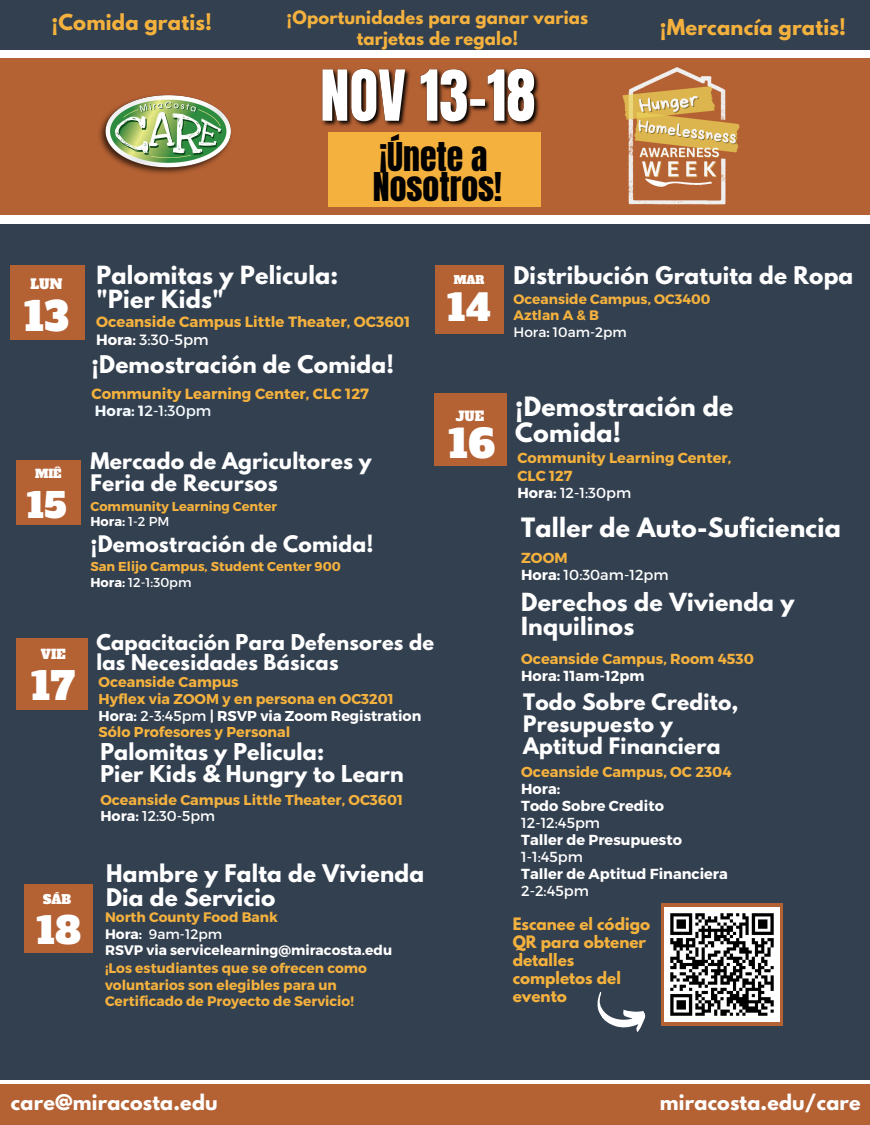
<style>
.page{position:relative;width:870px;height:1125px;background:#fff}
.page>*{position:absolute;margin:0;border:0;box-sizing:border-box;transform-origin:0 0}
.t1{font:39.08px "Alfa Slab One";color:#fff}
.t2{font:38.17px "Alfa Slab One";color:#fff}
.t3{font:37.58px "Alfa Slab One";color:#fff}
.t4{font:36.22px "Alfa Slab One";color:#fff}
.t5{font:36.08px "Alfa Slab One";color:#fff}
.t6{font:33.97px "Alfa Slab One";color:#fff}
.t7{font:33.75px "Anton";color:#000}
.t8{font:700 23.62px/25.9px "League Spartan";letter-spacing:.01em;color:#fff}
.t9{font:700 22.2px "League Spartan";letter-spacing:.01em;color:#fff}
.t10{font:700 22.12px/24.2px "League Spartan";letter-spacing:.01em;color:#fff}
.t11{font:700 21.6px "League Spartan";letter-spacing:.01em;color:#fff}
.t12{font:700 21.52px "League Spartan";letter-spacing:.01em;color:#fff}
.t13{font:700 20.55px "League Spartan";letter-spacing:.01em;color:#fff}
.t14{font:700 20.25px/22.1px "League Spartan";letter-spacing:.01em;color:#fff}
.t15{font:700 20.1px/21.9px "League Spartan";letter-spacing:.01em;color:#fff}
.t16{font:700 19.5px "League Spartan";letter-spacing:.01em;color:#f4b13d}
.t17{font:700 19.35px/20.7px "League Spartan";letter-spacing:.01em;color:#fff}
.t18{font:700 19.05px "League Spartan";letter-spacing:.01em;color:#fff}
.t19{font:700 16.35px/21.4px "League Spartan";letter-spacing:.01em;color:#f4b13d;text-align:center}
.t20{font:700 15.15px/18px "League Spartan";color:#f4b13d}
.t21{font:700 14.85px "Montserrat";color:#f4b13d}
.t22{font:14.85px "Montserrat";color:#f4fbff}
.t23{font:14.85px "Montserrat";color:#fff}
.t24{font:700 14.55px "Montserrat";color:#f4b13d}
.t25{font:700 14.55px "Montserrat";color:#fff}
.t26{font:14.55px "Montserrat";color:#fff}
.t27{font:700 14.33px "Montserrat";color:#f4b13d}
.t28{font:700 14.33px "Montserrat";color:#fff}
.t29{font:700 14.33px "Montserrat";color:#f6b33e}
.t30{font:14.33px "Montserrat";color:#fff}
.t31{font:700 13.8px/16.5px "Montserrat";color:#f4b13d}
.t32{font:700 13.8px "Montserrat";color:#fff}
.t33{font:13.8px "Montserrat";color:#fff}
.t34{font:700 13.73px/16.2px "Montserrat";color:#f4b13d}
.t35{font:13.73px "Montserrat";color:#fff}
.t36{font:13.42px "Alfa Slab One";color:#fff}
.t37{font:13.12px "Alfa Slab One";color:#fff}
.t38{font:700 12.9px "Montserrat";color:#f4b13d}
.t39{font:12.9px "Montserrat";color:#fff}
.t40{font:700 12.9px "Montserrat";color:#fff}
.t41{font:12.9px "Alfa Slab One";color:#fff}
.t42{font:12.45px "Alfa Slab One";color:#fff}
.t43{font:11.62px "Alfa Slab One";color:#fff}
.t44{font:11.18px "Alfa Slab One";color:#fff}
.s1{font-weight:700}
.s2{font-weight:400}
</style>
<div class="page">
<div style="left:0;top:0;width:869px;height:1125px;background:#334050"></div>
<div style="left:11px;top:265px;width:74px;height:74px;background:#b46133"></div>
<div style="left:434px;top:265px;width:69px;height:69px;background:#b46133"></div>
<div style="left:16px;top:460px;width:64px;height:65px;background:#b46133"></div>
<div style="left:433px;top:394px;width:73px;height:72px;background:#b46133"></div>
<div style="left:16px;top:638px;width:71px;height:72px;background:#b46133"></div>
<div style="left:24px;top:884px;width:69px;height:69px;background:#b46133"></div>
<svg style="left:661px;top:903px;width:121px;height:122px;background:#be764f"></svg>
<svg style="left:597px;top:992px;width:49px;height:40px"></svg>
<img style="left:664px;top:907px;width:115px;height:114px">
<svg style="left:0;top:1080px;width:869px;height:5px;background:#f0dfd6"></svg>
<div style="left:0;top:1085px;width:869px;height:40px;background:#b46133"></div>
<div style="left:0;top:51px;width:869px;height:173px;background:#fff"></div>
<div style="left:0;top:59px;width:869px;height:156px;background:#b46133"></div>
<img style="left:622px;top:67px;width:118px;height:138px">
<div style="left:328px;top:132px;width:213px;height:74px;background:#f4b13d"></div>
<img style="left:99px;top:95px;width:132px;height:79px">
<img style="left:320px;top:58px;width:229px;height:69px">
<p class="t16" style="left:51px;top:12px;width:162px">¡Comida gratis!</p>
<p class="t19" style="left:286px;top:8px;width:303px">¡Oportunidades para ganar varias tarjetas de regalo!</p>
<p class="t16" style="left:659px;top:18px;width:188px">¡Mercancía gratis!</p>
<p class="t7" style="left:379px;top:132px;width:109px">¡Únete a</p>
<p class="t7" style="left:373px;top:163px;width:130px">Nosotros!</p>
<p class="t36" style="left:30px;top:276px;width:33px">LUN</p>
<p class="t1" style="left:24px;top:291px;width:46px">13</p>
<p class="t43" style="left:35px;top:466px;width:28px">MIÊ</p>
<p class="t6" style="left:27px;top:483px;width:41px">15</p>
<p class="t9" style="left:96px;top:264px;width:243px">Palomitas y Pelicula:</p>
<p class="t9" style="left:96px;top:288px;width:129px">"Pier Kids"</p>
<p class="t21" style="left:96px;top:312px;width:315px">Oceanside Campus Little Theater, OC3601</p>
<p class="t23" style="left:96px;top:330px;width:114px"><span class="s1">Hora:</span> 3:30-5pm</p>
<p class="t21" style="left:91px;top:384px;width:279px">Community Learning Center, CLC 127</p>
<p class="t22" style="left:95px;top:401px;width:118px"><span class="s1">Hora: 1</span>2-1:30pm</p>
<p class="t11" style="left:91px;top:353px;width:304px">¡Demostración de Comida!</p>
<p class="t14" style="left:90px;top:452px;width:283px">Mercado de Agricultores y<br>Feria de Recursos</p>
<p class="t38" style="left:90px;top:498px;width:188px">Community Learning Center</p>
<p class="t40" style="left:90px;top:513px;width:80px">Hora: <span class="s2">1-2 PM</span></p>
<p class="t38" style="left:90px;top:558px;width:252px">San Elijo Campus, Student Center 900</p>
<p class="t39" style="left:90px;top:574px;width:102px"><span class="s1">Hora:</span> 12-1:30pm</p>
<p class="t14" style="left:90px;top:535px;width:284px">¡Demostración de Comida!</p>
<p class="t44" style="left:453px;top:272px;width:32px">MAR</p>
<p class="t5" style="left:447px;top:284px;width:45px">14</p>
<p class="t37" style="left:455px;top:407px;width:30px">JUE</p>
<p class="t2" style="left:448px;top:419px;width:48px">16</p>
<p class="t41" style="left:41px;top:645px;width:26px">VIE</p>
<p class="t3" style="left:31px;top:661px;width:45px">17</p>
<p class="t42" style="left:43px;top:891px;width:30px">SÁB</p>
<p class="t4" style="left:36px;top:906px;width:46px">18</p>
<p class="t17" style="left:96px;top:634px;width:339px">Capacitación Para Defensores de las Necesidades Básicas</p>
<p class="t27" style="left:98px;top:673px;width:141px">Oceanside Campus</p>
<p class="t27" style="left:98px;top:690px;width:296px">Hyflex via ZOOM y en persona en OC3201</p>
<p class="t28" style="left:98px;top:706px;width:324px">Hora: <span class="s2">2-3:45pm</span> | RSVP via Zoom Registration</p>
<p class="t29" style="left:98px;top:723px;width:193px">Sólo Profesores y Personal</p>
<p class="t13" style="left:100px;top:741px;width:225px">Palomitas y Pelicula:</p>
<p class="t13" style="left:100px;top:763px;width:305px">Pier Kids &amp; Hungry to Learn</p>
<p class="t27" style="left:100px;top:790px;width:304px">Oceanside Campus Little Theater, OC3601</p>
<p class="t30" style="left:100px;top:807px;width:116px"><span class="s1">Hora:</span> 12:30-5pm</p>
<p class="t12" style="left:106px;top:863px;width:319px">Hambre y Falta de Vivienda</p>
<p class="t12" style="left:106px;top:886px;width:171px">Dia de Servicio</p>
<p class="t31" style="left:105px;top:909px;width:174px">North County Food Bank</p>
<p class="t33" style="left:105px;top:925px;width:119px"><span class="s1">Hora:</span> 9am-12pm</p>
<p class="t32" style="left:105px;top:941px;width:288px">RSVP via servicelearning@miracosta.edu</p>
<p class="t31" style="left:105px;top:959px;width:263px">¡Los estudiantes que se ofrecen como voluntarios son elegibles para un<br>Certificado de Proyecto de Servicio!</p>
<p class="t12" style="left:513px;top:265px;width:341px">Distribución Gratuita de Ropa</p>
<p class="t34" style="left:513px;top:291px;width:198px">Oceanside Campus, OC3400<br>Aztlan A &amp; B</p>
<p class="t35" style="left:513px;top:323px;width:115px">Hora<span class="s1">:</span> 10am-2pm</p>
<p class="t8" style="left:515px;top:397px;width:219px">¡Demostración de<br>Comida!</p>
<p class="t24" style="left:517px;top:449px;width:215px">Community Learning Center,</p>
<p class="t24" style="left:517px;top:466px;width:56px">CLC 127</p>
<p class="t26" style="left:517px;top:483px;width:115px"><span class="s1">Hora:</span> 12-1:30pm</p>
<p class="t8" style="left:521px;top:518px;width:321px">Taller de Auto-Suficiencia</p>
<p class="t24" style="left:521px;top:549px;width:48px">ZOOM</p>
<p class="t26" style="left:521px;top:566px;width:149px"><span class="s1">Hora:</span> 10:30am-12pm</p>
<p class="t10" style="left:521px;top:593px;width:275px">Derechos de Vivienda y<br>Inquilinos</p>
<p class="t24" style="left:521px;top:649px;width:234px">Oceanside Campus, Room 4530</p>
<p class="t25" style="left:521px;top:666px;width:125px">Hora: 11am-12pm</p>
<p class="t15" style="left:523px;top:694px;width:217px">Todo Sobre Credito,<br>Presupuesto y</p>
<p class="t15" style="left:523px;top:738px;width:199px">Aptitud Financiera</p>
<p class="t24" style="left:521px;top:762px;width:212px">Oceanside Campus, OC 2304</p>
<p class="t25" style="left:521px;top:779px;width:41px">Hora:</p>
<p class="t25" style="left:521px;top:796px;width:144px">Todo Sobre Credito</p>
<p class="t26" style="left:521px;top:813px;width:80px">12-12:45pm</p>
<p class="t25" style="left:521px;top:830px;width:162px">Taller de Presupuesto</p>
<p class="t26" style="left:521px;top:848px;width:63px">1-1:45pm</p>
<p class="t25" style="left:521px;top:865px;width:208px">Taller de Aptitud Financiera</p>
<p class="t26" style="left:521px;top:882px;width:69px">2-2:45pm</p>
<p class="t20" style="left:512px;top:917px;width:139px">Escanee el código<br>QR para obtener detalles completos del evento</p>
<p class="t18" style="left:11px;top:1093px;width:208px">care@miracosta.edu</p>
<p class="t18" style="left:659px;top:1093px;width:202px">miracosta.edu/care</p>
</div>
